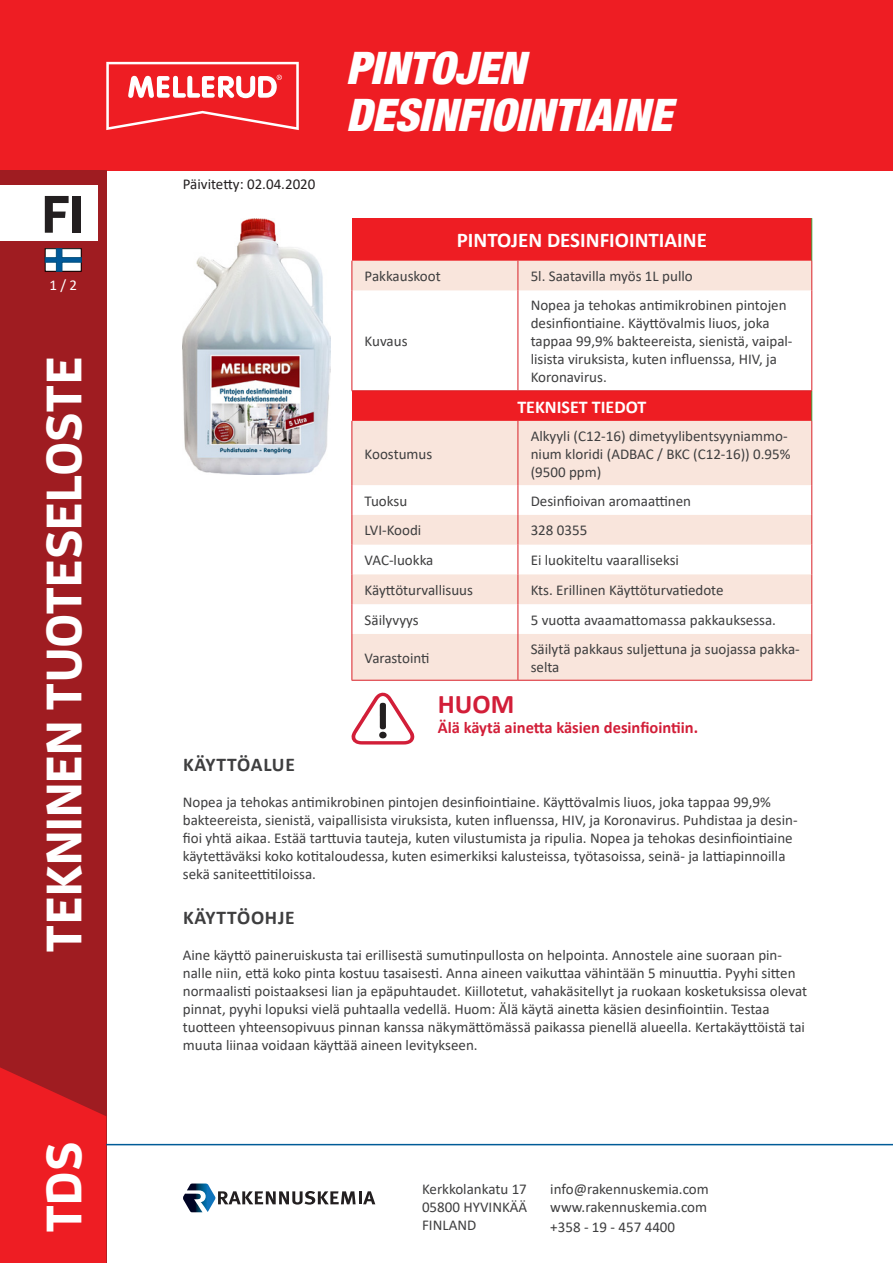
<style>
.page{position:relative;width:893px;height:1263px;background:#fff}
.page>*{position:absolute;margin:0;border:0;box-sizing:border-box;transform-origin:0 0}
.t1{font:700 52.5px "Enzo OT";color:#231f20}
.t2{font:700 49.5px "Enzo OT";color:#fff}
.t3{font:italic 900 condensed 45px/46.5px "Helvetica Neue LT Std";color:#fff}
.t4{font:700 27px "Calibri";color:#d21e38}
.t5{font:700 21px "Calibri";color:#fff}
.technical_data_parag{font:700 19.5px "Calibri";letter-spacing:.04em;color:#3e3e3f}
.t6{font:700 18px "Calibri";color:#fff}
.t7{font:700 16.5px "Calibri";color:#d21e38}
.technical_data_parag-2{font:15px/18px "Calibri";color:#3e3e3f}
.t8{font:15px "Calibri";color:#231f20}
.t9{font:15px "Calibri";color:#fff}
</style>
<div class="page">
<div style="left:0;top:0;width:893px;height:170px;background:#ee1d23"></div>
<div style="left:0;top:170px;width:106px;height:1093px;background:#9f1c21"></div>
<svg style="left:0;top:1067px;width:106px;height:196px;background:#e41c22"></svg>
<hr style="left:106px;top:1144px;width:787px;height:1px;background:#005c98">
<div style="left:0;top:186px;width:98px;height:55px;background:#fff"></div>
<svg style="left:45px;top:248px;width:36px;height:23px"></svg>
<svg style="left:183px;top:1183px;width:192px;height:29px"></svg>
<svg style="left:106px;top:62px;width:193px;height:68px"></svg>
<div style="left:352px;top:391px;width:460px;height:30px;background:#ee1d23"></div>
<svg style="left:352px;top:421px;width:459px;height:259px;fill:#f9e5dc"></svg>
<hr style="left:811px;top:391px;width:1px;height:30px;background:#40ae49">
<hr style="left:351px;top:421px;width:1px;height:64px;background:#d91f26">
<hr style="left:518px;top:421px;width:1px;height:64px;background:#d91f26">
<hr style="left:811px;top:421px;width:1px;height:64px;background:#d91f26">
<hr style="left:351px;top:485px;width:1px;height:30px;background:#d91f26">
<hr style="left:518px;top:485px;width:1px;height:30px;background:#d91f26">
<hr style="left:811px;top:485px;width:1px;height:30px;background:#d91f26">
<hr style="left:351px;top:515px;width:1px;height:30px;background:#d91f26">
<hr style="left:518px;top:515px;width:1px;height:30px;background:#d91f26">
<hr style="left:811px;top:515px;width:1px;height:30px;background:#d91f26">
<svg style="left:351px;top:545px;width:1px;height:29px"></svg>
<svg style="left:518px;top:545px;width:1px;height:29px"></svg>
<svg style="left:811px;top:545px;width:1px;height:29px"></svg>
<hr style="left:351px;top:574px;width:1px;height:30px;background:#d91f26">
<hr style="left:518px;top:574px;width:1px;height:30px;background:#d91f26">
<hr style="left:811px;top:574px;width:1px;height:30px;background:#d91f26">
<hr style="left:351px;top:604px;width:1px;height:30px;background:#d91f26">
<hr style="left:518px;top:604px;width:1px;height:30px;background:#d91f26">
<hr style="left:811px;top:604px;width:1px;height:30px;background:#d91f26">
<hr style="left:351px;top:634px;width:1px;height:46px;background:#d91f26">
<hr style="left:518px;top:634px;width:1px;height:46px;background:#d91f26">
<hr style="left:811px;top:634px;width:1px;height:46px;background:#d91f26">
<hr style="left:351px;top:680px;width:167px;height:1px;background:#d91f26">
<hr style="left:518px;top:680px;width:294px;height:1px;background:#d91f26">
<div style="left:352px;top:218px;width:460px;height:43px;background:#ee1d23"></div>
<hr style="left:811px;top:218px;width:1px;height:43px;background:#40ae49">
<div style="left:351px;top:261px;width:461px;height:29px;background:#f9e5dc"></div>
<hr style="left:351px;top:290px;width:1px;height:100px;background:#d91f26">
<hr style="left:518px;top:290px;width:1px;height:100px;background:#d91f26">
<hr style="left:811px;top:290px;width:1px;height:100px;background:#d91f26">
<hr style="left:351px;top:390px;width:167px;height:1px;background:#d91f26">
<hr style="left:518px;top:390px;width:294px;height:1px;background:#d91f26">
<img style="left:183px;top:218px;width:147px;height:257px">
<svg style="left:351px;top:692px;width:64px;height:52px"></svg>
<h1 class="t1" style="left:42px;top:181px;width:44px">FI</h1>
<p class="t9" style="left:49px;top:275px;width:29px">1 / 2</p>
<h2 class="t2" style="left:33px;top:952px;width:597px;rotate:-90deg">TEKNINEN TUOTESELOSTE</h2>
<h2 class="t2" style="left:33px;top:1233px;width:93px;rotate:-90deg">TDS</h2>
<p class="t8" style="left:183px;top:173px;width:134px">Päivitetty: 02.04.2020</p>
<h3 class="t3" style="left:346px;top:45px;width:327px">PINTOJEN<br>DESINFIOINTIAINE</h3>
<p class="t5" style="left:457px;top:225px;width:252px">PINTOJEN DESINFIOINTIAINE</p>
<p class="technical_data_parag-2" style="left:365px;top:267px;width:78px">Pakkauskoot</p>
<p class="technical_data_parag-2" style="left:531px;top:267px;width:164px">5l. Saatavilla myös 1L pullo</p>
<p class="technical_data_parag-2" style="left:365px;top:332px;width:44px">Kuvaus</p>
<p class="technical_data_parag-2" style="left:365px;top:444px;width:69px">Koostumus</p>
<p class="technical_data_parag-2" style="left:531px;top:296px;width:263px">Nopea ja tehokas antimikrobinen pintojen desinfiontiaine. Käyttövalmis liuos, joka tappaa 99,9% bakteereista, sienistä, vaipal&shy;lisista viruksista, kuten influenssa, HIV, ja Koronavirus.</p>
<p class="t6" style="left:517px;top:394px;width:130px">TEKNISET TIEDOT</p>
<p class="technical_data_parag-2" style="left:531px;top:426px;width:261px">Alkyyli (C12-16) dimetyylibentsyyniammo&shy;nium kloridi (ADBAC / BKC (C12-16)) 0.95% (9500 ppm)</p>
<p class="technical_data_parag-2" style="left:365px;top:491px;width:44px">Tuoksu</p>
<p class="technical_data_parag-2" style="left:531px;top:491px;width:162px">Desinfioivan aromaattinen</p>
<p class="technical_data_parag-2" style="left:365px;top:521px;width:58px">LVI-Koodi</p>
<p class="technical_data_parag-2" style="left:531px;top:521px;width:58px">328 0355</p>
<p class="technical_data_parag-2" style="left:365px;top:551px;width:70px">VAC-luokka</p>
<p class="technical_data_parag-2" style="left:531px;top:551px;width:150px">Ei luokiteltu vaaralliseksi</p>
<p class="technical_data_parag-2" style="left:365px;top:581px;width:110px">Käyttöturvallisuus</p>
<p class="technical_data_parag-2" style="left:531px;top:581px;width:194px">Kts. Erillinen Käyttöturvatiedote</p>
<p class="technical_data_parag-2" style="left:365px;top:610px;width:56px">Säilyvyys</p>
<p class="technical_data_parag-2" style="left:531px;top:610px;width:247px">5 vuotta avaamattomassa pakkauksessa.</p>
<p class="technical_data_parag-2" style="left:365px;top:648px;width:66px">Varastointi</p>
<p class="technical_data_parag-2" style="left:531px;top:639px;width:271px">Säilytä pakkaus suljettuna ja suojassa pakka&shy;selta</p>
<p class="t4" style="left:438px;top:685px;width:78px">HUOM</p>
<p class="t7" style="left:438px;top:715px;width:262px">Älä käytä ainetta käsien desinfiointiin.</p>
<p class="technical_data_parag" style="left:183px;top:750px;width:113px">KÄYTTÖALUE</p>
<p class="technical_data_parag-2" style="left:183px;top:792px;width:616px">Nopea ja tehokas antimikrobinen pintojen desinfiointiaine. Käyttövalmis liuos, joka tappaa 99,9% bakteereista, sienistä, vaipallisista viruksista, kuten influenssa, HIV, ja Koronavirus. Puhdistaa ja desin&shy;fioi yhtä aikaa. Estää tarttuvia tauteja, kuten vilustumista ja ripulia. Nopea ja tehokas desinfiointiaine käytettäväksi koko kotitaloudessa, kuten esimerkiksi kalusteissa, työtasoissa, seinä- ja lattiapinnoilla sekä saniteettitiloissa.</p>
<p class="technical_data_parag" style="left:183px;top:903px;width:113px">KÄYTTÖOHJE</p>
<p class="technical_data_parag-2" style="left:183px;top:945px;width:626px">Aine käyttö paineruiskusta tai erillisestä sumutinpullosta on helpointa. Annostele aine suoraan pin&shy;nalle niin, että koko pinta kostuu tasaisesti. Anna aineen vaikuttaa vähintään 5 minuuttia. Pyyhi sitten normaalisti poistaaksesi lian ja epäpuhtaudet. Kiillotetut, vahakäsitellyt ja ruokaan kosketuksissa olevat pinnat, pyyhi lopuksi vielä puhtaalla vedellä. Huom: Älä käytä ainetta käsien desinfiointiin. Testaa tuotteen yhteensopivuus pinnan kanssa näkymättömässä paikassa pienellä alueella. Kertakäyttöistä tai muuta liinaa voidaan käyttää aineen levitykseen.</p>
<p class="technical_data_parag-2" style="left:422px;top:1180px;width:107px;text-align:justify">Kerkkolankatu 17<br>05800 HYVINKÄÄ FINLAND</p>
<p class="technical_data_parag-2" style="left:550px;top:1180px;width:160px;line-height:18.6px;text-align:justify">info@rakennuskemia.com www.rakennuskemia.com +358 - 19 - 457 4400</p>
</div>
